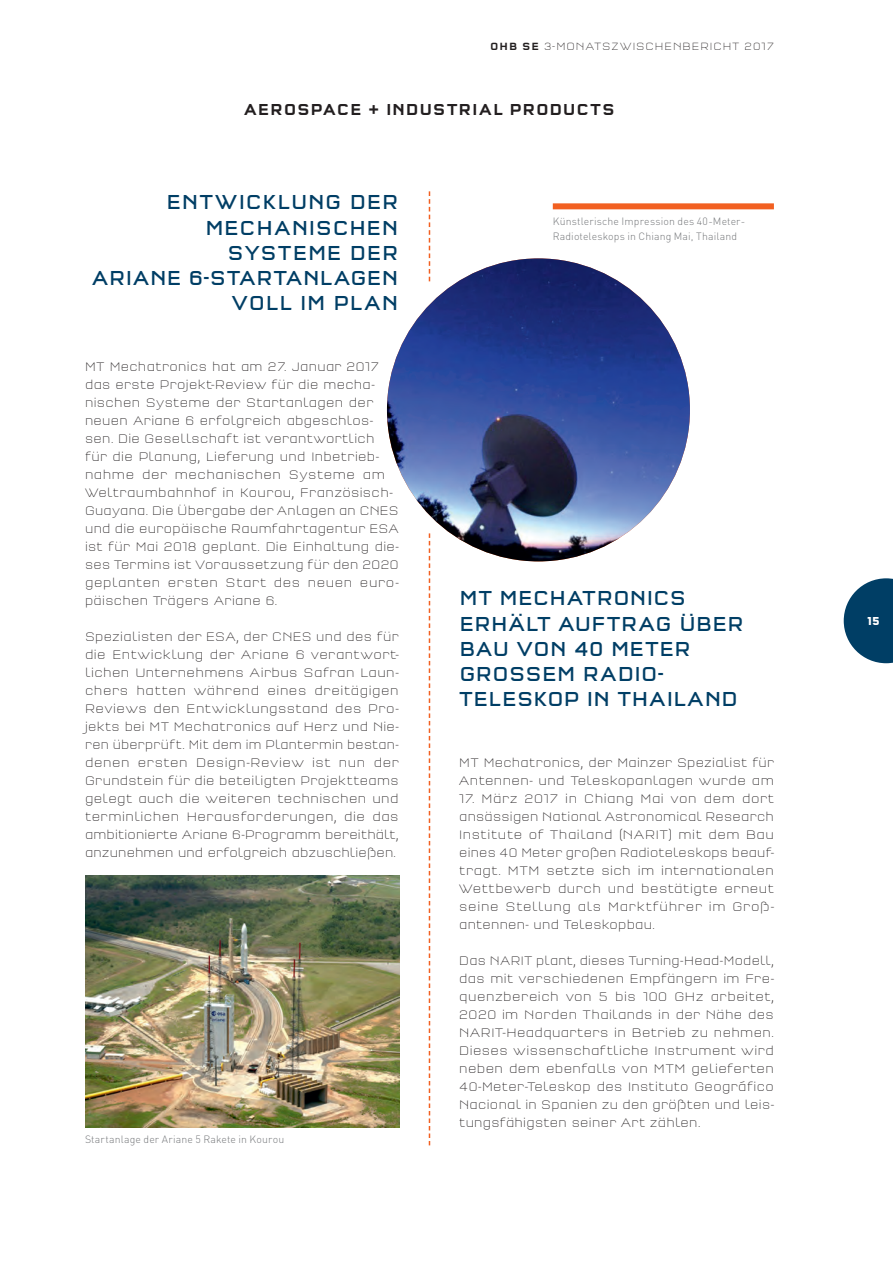
<style>
.page{position:relative;width:893px;height:1263px;background:#fff}
.page>*{position:absolute;margin:0;border:0;box-sizing:border-box;transform-origin:0 0}
.t1{font:condensed 21px/25.2px "Q Type OT";letter-spacing:.03em;color:#003e65;text-align:right}
.t2{font:500 condensed 16.5px "Q Type OT";letter-spacing:.04em;color:#231f20}
.t3{font:300 condensed 12.75px/18px "Q Type OT";letter-spacing:.025em;color:#231f20;text-align:justify}
.t4{font:700 condensed 12px "Q Type OT";color:#fff}
.t5{font:300 condensed 10.8px "Q Type OT";letter-spacing:.09em;color:#231f20}
.t6{font:300 10.5px/15px "DIN Pro";letter-spacing:.015em;color:#76787b}
.s1{font-weight:500}
</style>
<div class="page">
<img style="left:85px;top:875px;width:315px;height:252px">
<svg style="left:429px;top:191px;width:1px;height:90px"></svg>
<img style="left:387px;top:258px;width:303px;height:303px;border-radius:151px">
<div style="left:553px;top:203px;width:221px;height:6px;background:#f26021"></div>
<svg style="left:429px;top:533px;width:1px;height:612px"></svg>
<svg style="left:844px;top:578px;width:49px;height:85px"></svg>
<p class="t5" style="left:490px;top:40px;width:285px"><span class="s1">OHB SE</span> 3-MONATSZWISCHENBERICHT 2017</p>
<p class="t2" style="left:244px;top:100px;width:372px">AEROSPACE + INDUSTRIAL PRODUCTS</p>
<h1 class="t1" style="left:92px;top:190px;width:308px">ENTWICKLUNG DER<br>MECHANISCHEN<br>SYSTEME DER<br>ARIANE 6-STARTANLAGEN<br>VOLL IM PLAN</h1>
<p class="t3" style="left:85px;top:358px;width:315px;text-align:left">MT Mechatronics hat am 27. Januar 2017 das erste Projekt-Review für die mecha&shy;nischen Systeme der Startanlagen der neuen Ariane 6 erfolgreich abgeschlos&shy;sen. Die Gesellschaft ist verantwortlich für die Planung, Lieferung und Inbetrieb&shy;nahme der mechanischen Systeme am Weltraumbahnhof in Kourou, Französisch-Guayana. Die Übergabe der Anlagen an CNES und die europäische Raumfahrtagentur ESA ist für Mai 2018 geplant. Die Einhaltung die&shy;ses Termins ist Voraussetzung für den 2020 geplanten ersten Start des neuen euro&shy;päischen Trägers Ariane 6.</p>
<p class="t3" style="left:85px;top:628px;width:315px">Spezialisten der ESA, der CNES und des für die Entwicklung der Ariane 6 verantwort&shy;lichen Unternehmens Airbus Safran Laun&shy;chers hatten während eines dreitägigen Reviews den Entwicklungsstand des Pro&shy;jekts bei MT Mechatronics auf Herz und Nie&shy;ren überprüft. Mit dem im Plantermin bestan&shy;denen ersten Design-Review ist nun der Grundstein für die beteiligten Projektteams gelegt auch die weiteren technischen und terminlichen Herausforderungen, die das ambitionierte Ariane 6-Programm bereithält, anzunehmen und erfolgreich abzuschließen.</p>
<p class="t6" style="left:85px;top:1132px;width:201px">Startanlage der Ariane 5 Rakete in Kourou</p>
<p class="t6" style="left:553px;top:214px;width:194px">Künstlerische Impression des 40-Meter-<br>Radioteleskops in Chiang Mai, Thailand</p>
<h1 class="t1" style="left:459px;top:586px;width:286px;text-align:left">MT MECHATRONICS<br>ERHÄLT AUFTRAG ÜBER<br>BAU VON 40 METER<br>GROSSEM RADIO-<br>TELESKOP IN THAILAND</h1>
<p class="t3" style="left:459px;top:754px;width:316px">MT Mechatronics, der Mainzer Spezialist für<br>Antennen- und Teleskopanlagen wurde am</p>
<p class="t3" style="left:459px;top:790px;width:316px">17. März 2017 in Chiang Mai von dem dort ansässigen National Astronomical Research Institute of Thailand (NARIT) mit dem Bau eines 40 Meter großen Radioteleskops beauf&shy;tragt. MTM setzte sich im internationalen Wettbewerb durch und bestätigte erneut seine Stellung als Marktführer im Groß&shy;antennen- und Teleskopbau.</p>
<p class="t3" style="left:459px;top:952px;width:316px">Das NARIT plant, dieses Turning-Head-Modell, das mit verschiedenen Empfängern im Fre&shy;quenzbereich von 5 bis 100 GHz arbeitet, 2020 im Norden Thailands in der Nähe des NARIT-Headquarters in Betrieb zu nehmen.<br>Dieses wissenschaftliche Instrument wird neben dem ebenfalls von MTM gelieferten 40-Meter-Teleskop des Instituto Geográfico Nacional in Spanien zu den größten und leis&shy;tungsfähigsten seiner Art zählen.</p>
<p class="t4" style="left:867px;top:613px;width:14px">15</p>
</div>
